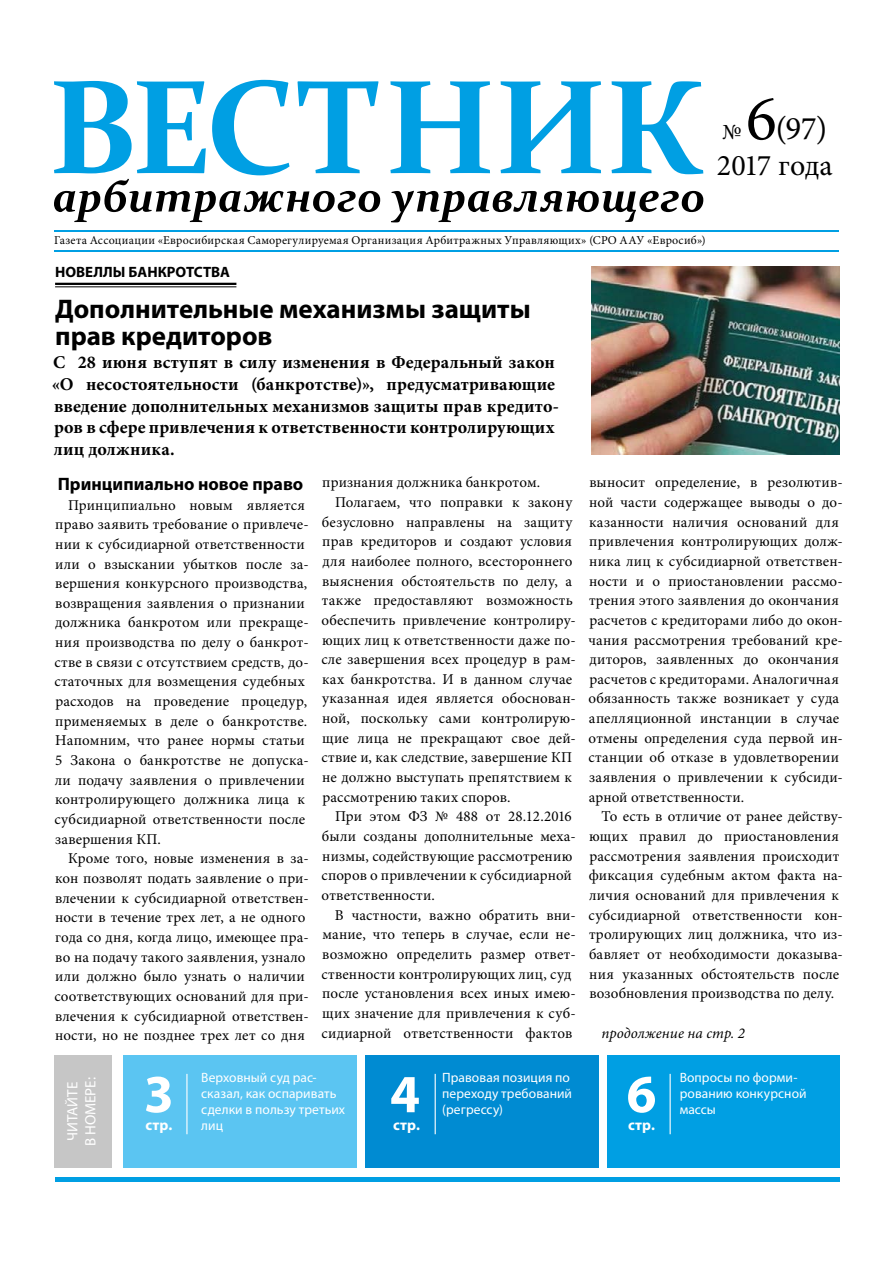
<style>
.page{position:relative;width:893px;height:1263px;background:#fff}
.page>*{position:absolute;margin:0;border:0;box-sizing:border-box;transform-origin:0 0}
.t1{font:700 54px "Myriad Pro";color:#fff}
.t2{font:33px "Minion Pro";color:#000}
.t3{font:30px "Minion Pro";letter-spacing:-.01em;color:#000}
.t4{font:700 27px/27px "Myriad Pro";color:#000}
.t5{font:22.5px "Minion Pro";color:#000}
.t6{font:700 18px/21.6px "Minion Pro";letter-spacing:.01em;color:#000}
.t7{font:700 18px "Myriad Pro";color:#000}
.t8{font:15px/19.6px "Minion Pro";letter-spacing:.015em;color:#000}
.t9{font:700 15px "Myriad Pro";color:#000}
.t10{font:italic 15px "Minion Pro";letter-spacing:.005em;color:#000}
.t11{font:15px/18px "Myriad Pro";letter-spacing:-.005em;color:#fff;text-align:center}
.t12{font:700 15px "Myriad Pro";letter-spacing:.015em;color:#fff}
.t13{font:13.5px/16.2px "Myriad Pro";letter-spacing:.005em;color:#fff}
.t14{font:12px "Minion Pro";letter-spacing:.025em;color:#000}
.s1{font-size:64.5px}
</style>
<div class="page">
<hr style="left:54px;top:231px;width:785px;height:1px;background:#009fe3">
<hr style="left:54px;top:250px;width:785px;height:1px;background:#009fe3">
<div style="left:55px;top:1177px;width:785px;height:5px;background:#009fe3"></div>
<svg style="left:54px;top:80px;width:649px;height:95px"></svg>
<svg style="left:54px;top:179px;width:649px;height:43px"></svg>
<div style="left:123px;top:1055px;width:233px;height:112px;background:#5bc5f2"></div>
<hr style="left:186px;top:1074px;width:1px;height:60px;background:#fff">
<div style="left:607px;top:1055px;width:233px;height:112px;background:#009fe3"></div>
<hr style="left:670px;top:1074px;width:1px;height:60px;background:#fff">
<div style="left:365px;top:1055px;width:233px;height:112px;background:#008bd2"></div>
<hr style="left:435px;top:1074px;width:1px;height:60px;background:#fff">
<div style="left:54px;top:1055px;width:57px;height:112px;background:#c6c6c6"></div>
<hr style="left:55px;top:283px;width:181px;height:2px;background:#000">
<hr style="left:55px;top:286px;width:181px;height:1px;background:#000">
<img style="left:591px;top:266px;width:248px;height:189px">
<h2 class="t2" style="left:746px;top:107px;width:83px"><span class="s1">6</span>(97)</h2>
<h3 class="t3" style="left:717px;top:146px;width:117px">2017 года</h3>
<h3 class="t5" style="left:722px;top:117px;width:21px">№</h3>
<p class="t14" style="left:54px;top:232px;width:653px">Газета Ассоциации «Евросибирская Саморегулируемая Организация Арбитражных Управляющих» (СРО ААУ «Евросиб»)</p>
<p class="t9" style="left:55px;top:263px;width:176px">НОВЕЛЛЫ БАНКРОТСТВА</p>
<h3 class="t4" style="left:55px;top:294px;width:477px">Дополнительные механизмы защиты прав кредиторов</h3>
<p class="t6" style="left:52px;top:352px;width:509px">С 28 июня вступят в силу изменения в Федеральный закон «О несостоятельности (банкротстве)», предусматривающие введение дополнительных механизмов защиты прав кредито&shy;ров в сфере привлечения к ответственности контролирующих лиц должника.</p>
<p class="t7" style="left:58px;top:472px;width:247px">Принципиально новое право</p>
<p class="t8" style="left:54px;top:495px;width:256px;text-indent:14px">Принципиально новым является право заявить требование о привлече&shy;нии к субсидиарной ответственности или о взыскании убытков после за&shy;вершения конкурсного производства, возвращения заявления о признании должника банкротом или прекраще&shy;ния производства по делу о банкрот&shy;стве в связи с отсутствием средств, до&shy;статочных для возмещения судебных расходов на проведение процедур, применяемых в деле о банкротстве.<br>Напомним, что ранее нормы статьи 5 Закона о банкротстве не допуска&shy;ли подачу заявления о привлечении контролирующего должника лица к субсидиарной ответственности после завершения КП.</p>
<p class="t8" style="left:54px;top:849px;width:256px;text-indent:14px">Кроме того, новые изменения в за&shy;кон позволят подать заявление о при&shy;влечении к субсидиарной ответствен&shy;ности в течение трех лет, а не одного года со дня, когда лицо, имеющее пра&shy;во на подачу такого заявления, узнало или должно было узнать о наличии соответствующих оснований для при&shy;влечения к субсидиарной ответствен&shy;ности, но не позднее трех лет со дня</p>
<p class="t8" style="left:322px;top:473px;width:219px">признания должника банкротом.</p>
<p class="t8" style="left:335px;top:492px;width:239px">Полагаем, что поправки к закону</p>
<p class="t8" style="left:322px;top:512px;width:252px">безусловно направлены на защиту</p>
<p class="t8" style="left:322px;top:532px;width:251px">прав кредиторов и создают условия</p>
<p class="t8" style="left:322px;top:551px;width:252px">для наиболее полного, всестороннего</p>
<p class="t8" style="left:322px;top:571px;width:251px">выяснения обстоятельств по делу, а</p>
<p class="t8" style="left:322px;top:591px;width:252px">также предоставляют возможность</p>
<p class="t8" style="left:321px;top:610px;width:256px">обеспечить привлечение контролиру-</p>
<p class="t8" style="left:322px;top:630px;width:255px">ющих лиц к ответственности даже по-</p>
<p class="t8" style="left:321px;top:650px;width:256px">сле завершения всех процедур в рам-</p>
<p class="t8" style="left:322px;top:669px;width:251px">ках банкротства. И в данном случае</p>
<p class="t8" style="left:322px;top:689px;width:255px">указанная идея является обоснован-</p>
<p class="t8" style="left:322px;top:709px;width:255px">ной, поскольку сами контролирую-</p>
<p class="t8" style="left:322px;top:728px;width:255px">щие лица не прекращают свое дей-</p>
<p class="t8" style="left:321px;top:748px;width:252px">ствие и, как следствие, завершение КП</p>
<p class="t8" style="left:322px;top:767px;width:251px">не должно выступать препятствием к</p>
<p class="t8" style="left:322px;top:787px;width:189px">рассмотрению таких споров.</p>
<p class="t8" style="left:335px;top:807px;width:238px">При этом ФЗ № 488 от 28.12.2016</p>
<p class="t8" style="left:322px;top:826px;width:255px">были созданы дополнительные меха-</p>
<p class="t8" style="left:322px;top:846px;width:252px">низмы, содействующие рассмотрению</p>
<p class="t8" style="left:321px;top:866px;width:252px">споров о привлечении к субсидиарной</p>
<p class="t8" style="left:321px;top:885px;width:115px">ответственности.</p>
<p class="t8" style="left:335px;top:905px;width:242px">В частности, важно обратить вни-</p>
<p class="t8" style="left:322px;top:925px;width:255px">мание, что теперь в случае, если не-</p>
<p class="t8" style="left:322px;top:944px;width:255px">возможно определить размер ответ-</p>
<p class="t8" style="left:321px;top:964px;width:252px">ственности контролирующих лиц, суд</p>
<p class="t8" style="left:322px;top:984px;width:255px">после установления всех иных имею-</p>
<p class="t8" style="left:322px;top:1003px;width:255px">щих значение для привлечения к суб-</p>
<p class="t8" style="left:321px;top:1023px;width:252px">сидиарной ответственности фактов</p>
<p class="t11" style="left:63px;top:1146px;width:70px;rotate:-90deg">ЧИТАЙТЕ<br>В НОМЕРЕ:</p>
<h1 class="t1" style="left:144px;top:1059px;width:31px">3</h1>
<p class="t12" style="left:145px;top:1115px;width:28px">стр.</p>
<p class="t13" style="left:201px;top:1069px;width:145px">Верховный суд рас&shy;сказал, как оспаривать сделки в пользу третьих лиц</p>
<h1 class="t1" style="left:390px;top:1059px;width:31px">4</h1>
<p class="t12" style="left:393px;top:1115px;width:28px">стр.</p>
<p class="t13" style="left:442px;top:1069px;width:131px">Правовая позиция по переходу требований</p>
<p class="t13" style="left:442px;top:1101px;width:62px">(регрессу)</p>
<p class="t8" style="left:588px;top:473px;width:256px">выносит определение, в резолютив&shy;ной части содержащее выводы о до&shy;казанности наличия оснований для привлечения контролирующих долж&shy;ника лиц к субсидиарной ответствен&shy;ности и о приостановлении рассмо&shy;трения этого заявления до окончания расчетов с кредиторами либо до окон&shy;чания рассмотрения требований кре&shy;диторов, заявленных до окончания расчетов с кредиторами. Аналогичная обязанность также возникает у суда апелляционной инстанции в случае отмены определения суда первой ин&shy;станции об отказе в удовлетворении заявления о привлечении к субсиди&shy;арной ответственности.</p>
<p class="t8" style="left:588px;top:807px;width:256px;text-indent:13px">То есть в отличие от ранее действу&shy;ющих правил до приостановления рассмотрения заявления происходит фиксация судебным актом факта на&shy;личия оснований для привлечения к субсидиарной ответственности кон&shy;тролирующих лиц должника, что из&shy;бавляет от необходимости доказыва&shy;ния указанных обстоятельств после возобновления производства по делу.</p>
<p class="t10" style="left:601px;top:1022px;width:145px">продолжение на стр. 2</p>
<h1 class="t1" style="left:626px;top:1059px;width:31px">6</h1>
<p class="t12" style="left:628px;top:1115px;width:28px">стр.</p>
<p class="t13" style="left:680px;top:1069px;width:128px">Вопросы по форми&shy;рованию конкурсной</p>
<p class="t13" style="left:680px;top:1101px;width:38px">массы</p>
</div>
